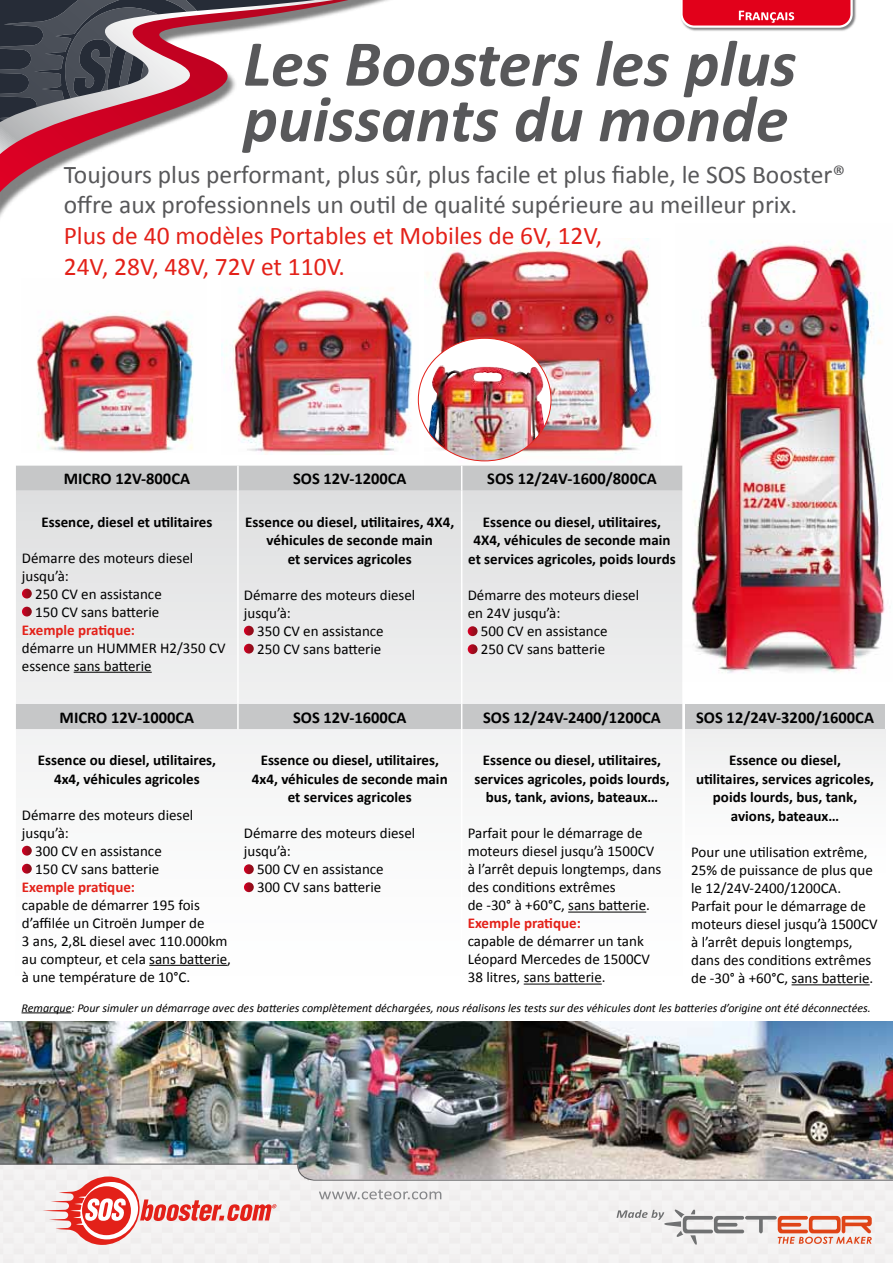
<style>
.page{position:relative;width:893px;height:1263px;background:#fff}
.page>*{position:absolute;margin:0;border:0;box-sizing:border-box;transform-origin:0 0}
.t1{font:italic 700 66px/55.5px "Calibri";color:#58585a}
.t2{font:25.5px/30.6px "Calibri";color:#58585a}
.t3{font:25.5px/30.6px "Calibri";color:#e32119}
.t4{font:700 16.5px "Calibri";color:#000}
.t5{font:15px/18px "Calibri";color:#000}
.t6{font:700 15px/18.6px "Calibri";color:#000;text-align:center}
.t7{font:700 15px "Calibri";color:#e32119}
.t8{font:italic 12px "Calibri";color:#000}
</style>
<div class="page">
<img style="left:0;top:1021px;width:893px;height:142px">
<svg style="left:0;top:154px;width:89px;height:38px"></svg>
<svg style="left:0;top:131px;width:148px;height:23px"></svg>
<svg style="left:0;top:0;width:389px;height:131px"></svg>
<img style="left:222px;top:287px;width:196px;height:166px">
<img style="left:424px;top:239px;width:238px;height:227px">
<img style="left:36px;top:311px;width:158px;height:142px">
<div style="left:418px;top:338px;width:133px;height:123px;background:#fff;border-radius:50%"></div>
<img style="left:428px;top:365px;width:117px;height:96px">
<img style="left:676px;top:240px;width:209px;height:433px">
<svg style="left:0;top:1163px;width:893px;height:82px"></svg>
<div style="left:16px;top:466px;width:221px;height:25px;background:#c6c7c8"></div>
<div style="left:239px;top:466px;width:443px;height:25px;background:#c6c7c8"></div>
<svg style="left:16px;top:491px;width:222px;height:475px"></svg>
<svg style="left:238px;top:491px;width:444px;height:494px"></svg>
<svg style="left:461px;top:466px;width:1px;height:25px"></svg>
<hr style="left:461px;top:491px;width:1px;height:213px;background:#fff">
<hr style="left:237px;top:491px;width:2px;height:213px;background:#fff">
<hr style="left:237px;top:704px;width:2px;height:25px;background:#fff">
<svg style="left:461px;top:704px;width:1px;height:25px"></svg>
<hr style="left:461px;top:729px;width:1px;height:278px;background:#fff">
<hr style="left:74px;top:672px;width:78px;height:1px;background:#000">
<svg style="left:22px;top:589px;width:10px;height:9px"></svg>
<svg style="left:22px;top:607px;width:10px;height:9px"></svg>
<svg style="left:244px;top:626px;width:10px;height:10px"></svg>
<svg style="left:244px;top:644px;width:10px;height:10px"></svg>
<svg style="left:468px;top:626px;width:10px;height:10px"></svg>
<svg style="left:468px;top:644px;width:10px;height:10px"></svg>
<hr style="left:149px;top:965px;width:78px;height:1px;background:#000">
<svg style="left:22px;top:846px;width:10px;height:10px"></svg>
<svg style="left:22px;top:864px;width:10px;height:10px"></svg>
<svg style="left:244px;top:864px;width:10px;height:10px"></svg>
<svg style="left:244px;top:882px;width:10px;height:10px"></svg>
<hr style="left:568px;top:911px;width:78px;height:1px;background:#000">
<hr style="left:524px;top:983px;width:78px;height:1px;background:#000">
<div style="left:685px;top:704px;width:200px;height:25px;background:#c6c7c8"></div>
<div style="left:685px;top:729px;width:200px;height:260px;background:linear-gradient(to right,#fbfbfb,#fafafa)"></div>
<hr style="left:792px;top:984px;width:78px;height:1px;background:#000">
<div style="left:680px;top:0;width:176px;height:32px;background:#58585a;opacity:.75"></div>
<svg style="left:680px;top:0;width:174px;height:29px"></svg>
<hr style="left:22px;top:1012px;width:49px;height:1px;background:#000">
<h1 class="t1" style="left:243px;top:33px;width:555px">Les Boosters les plus puissants du monde</h1>
<h2 class="t2" style="left:64px;top:158px;width:783px">Toujours plus performant, plus sûr, plus facile et plus fiable, le SOS Booster® offre aux professionnels un outil de qualité supérieure au meilleur prix.</h2>
<h2 class="t3" style="left:64px;top:219px;width:540px">Plus de 40 modèles Portables et Mobiles de 6V, 12V,<br>24V, 28V, 48V, 72V et 110V.</h2>
<p class="t4" style="left:64px;top:469px;width:128px">MICRO 12V-800CA</p>
<p class="t4" style="left:293px;top:469px;width:115px">SOS 12V-1200CA</p>
<p class="t4" style="left:487px;top:469px;width:171px">SOS 12/24V-1600/800CA</p>
<p class="t6" style="left:41px;top:511px;width:172px">Essence, diesel et utilitaires</p>
<p class="t5" style="left:22px;top:548px;width:173px">Démarre des moteurs diesel</p>
<p class="t5" style="left:22px;top:566px;width:48px">jusqu’à:</p>
<p class="t5" style="left:35px;top:584px;width:128px">250 CV en assistance</p>
<p class="t5" style="left:35px;top:602px;width:126px">150 CV sans batterie</p>
<p class="t7" style="left:22px;top:620px;width:115px">Exemple pratique:</p>
<p class="t5" style="left:22px;top:638px;width:205px">démarre un HUMMER H2/350 CV essence sans batterie</p>
<p class="t6" style="left:468px;top:511px;width:209px">Essence ou diesel, utilitaires,<br>4X4, véhicules de seconde main et services agricoles, poids lourds</p>
<p class="t5" style="left:468px;top:585px;width:173px">Démarre des moteurs diesel</p>
<p class="t5" style="left:468px;top:603px;width:94px">en 24V jusqu’à:</p>
<p class="t5" style="left:481px;top:621px;width:128px">500 CV en assistance</p>
<p class="t5" style="left:481px;top:639px;width:126px">250 CV sans batterie</p>
<p class="t6" style="left:245px;top:511px;width:211px">Essence ou diesel, utilitaires, 4X4, véhicules de seconde main<br>et services agricoles</p>
<p class="t5" style="left:244px;top:585px;width:173px">Démarre des moteurs diesel</p>
<p class="t5" style="left:244px;top:603px;width:48px">jusqu’à:</p>
<p class="t5" style="left:257px;top:621px;width:128px">350 CV en assistance</p>
<p class="t5" style="left:257px;top:639px;width:126px">250 CV sans batterie</p>
<p class="t4" style="left:696px;top:707px;width:179px">SOS 12/24V-3200/1600CA</p>
<p class="t6" style="left:696px;top:750px;width:180px">Essence ou diesel, utilitaires, services agricoles, poids lourds, bus, tank, avions, bateaux…</p>
<p class="t5" style="left:691px;top:842px;width:188px">Pour une utilisation extrême,<br>25% de puissance de plus que le 12/24V-2400/1200CA.<br>Parfait pour le démarrage de moteurs diesel jusqu’à 1500CV à l’arrêt depuis longtemps, dans des conditions extrêmes de -30° à +60°C, sans batterie.</p>
<p class="t8" style="left:22px;top:1000px;width:851px">Remarque: Pour simuler un démarrage avec des batteries complètement déchargées, nous réalisons les tests sur des véhicules dont les batteries d’origine ont été déconnectées.</p>
<p class="t4" style="left:60px;top:707px;width:136px">MICRO 12V-1000CA</p>
<p class="t4" style="left:293px;top:707px;width:115px">SOS 12V-1600CA</p>
<p class="t4" style="left:483px;top:707px;width:179px">SOS 12/24V-2400/1200CA</p>
<p class="t6" style="left:38px;top:750px;width:180px">Essence ou diesel, utilitaires,<br>4x4, véhicules agricoles</p>
<p class="t5" style="left:22px;top:805px;width:173px">Démarre des moteurs diesel</p>
<p class="t5" style="left:22px;top:823px;width:48px">jusqu’à:</p>
<p class="t5" style="left:35px;top:841px;width:128px">300 CV en assistance</p>
<p class="t5" style="left:35px;top:859px;width:126px">150 CV sans batterie</p>
<p class="t7" style="left:22px;top:877px;width:115px">Exemple pratique:</p>
<p class="t5" style="left:22px;top:895px;width:211px">capable de démarrer 195 fois d’affilée un Citroën Jumper de<br>3 ans, 2,8L diesel avec 110.000km au compteur, et cela sans batterie, à une température de 10°C.</p>
<p class="t6" style="left:252px;top:750px;width:197px">Essence ou diesel, utilitaires,<br>4x4, véhicules de seconde main et services agricoles</p>
<p class="t5" style="left:244px;top:823px;width:173px">Démarre des moteurs diesel</p>
<p class="t5" style="left:244px;top:841px;width:48px">jusqu’à:</p>
<p class="t5" style="left:257px;top:859px;width:128px">500 CV en assistance</p>
<p class="t5" style="left:257px;top:877px;width:126px">300 CV sans batterie</p>
<p class="t6" style="left:474px;top:750px;width:197px">Essence ou diesel, utilitaires, services agricoles, poids lourds, bus, tank, avions, bateaux…</p>
<p class="t5" style="left:468px;top:824px;width:195px">Parfait pour le démarrage de moteurs diesel jusqu’à 1500CV à l’arrêt depuis longtemps, dans des conditions extrêmes<br>de -30° à +60°C, sans batterie.</p>
<p class="t7" style="left:468px;top:914px;width:115px">Exemple pratique:</p>
<p class="t5" style="left:468px;top:932px;width:184px">capable de démarrer un tank<br>Léopard Mercedes de 1500CV<br>38 litres, sans batterie.</p>
</div>
